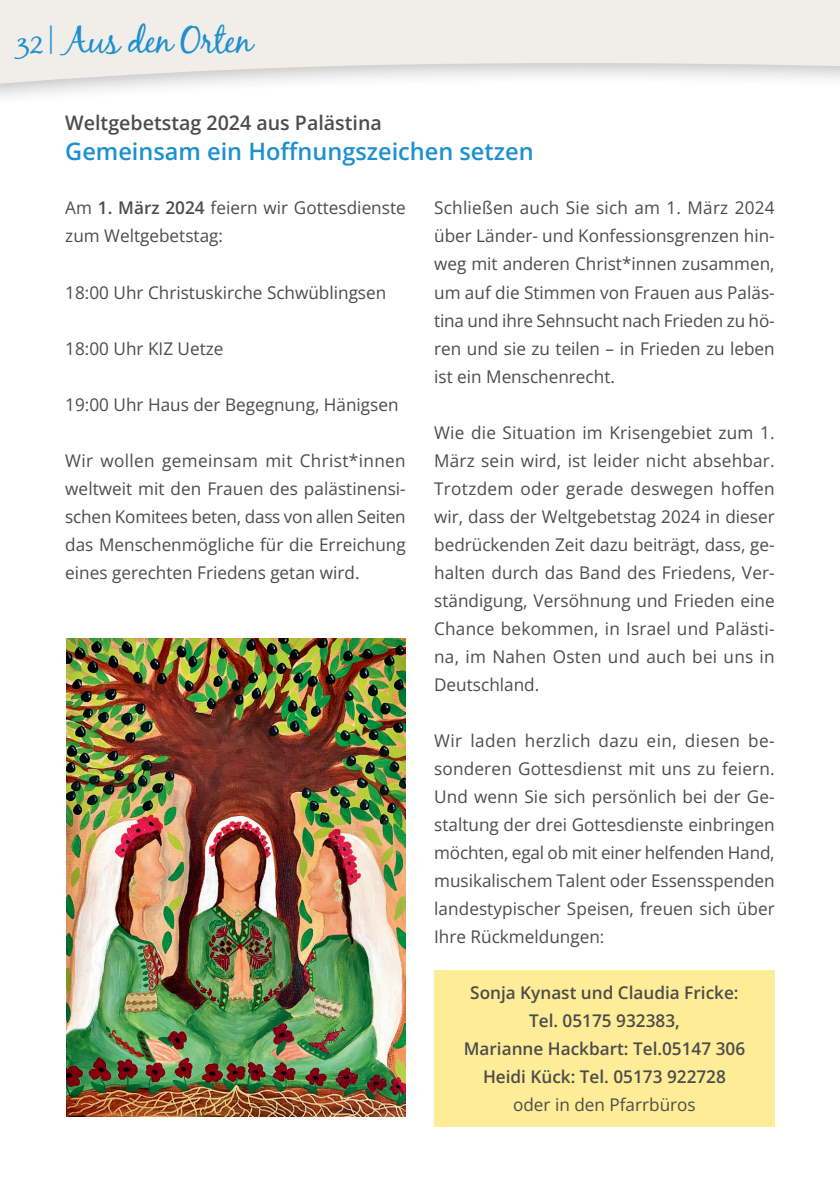
<style>
.page{position:relative;width:840px;height:1191px;background:#fff}
.page>*{position:absolute;margin:0;border:0;box-sizing:border-box;transform-origin:0 0}
.t1{font:36px "Black Jack";letter-spacing:-.02em;color:#1d90d0}
.t2{font:600 24px "Open Sans";color:#1d90d0}
.t3{font:600 20px "Open Sans";color:#4b4c4d}
.t4{font:17.6px/28px "Open Sans";color:#4b4c4d;text-align:justify}
.t5{font:600 17.6px/28px "Open Sans";color:#4b4c4d;text-align:center}
.s1{font-size:28px}
.s2{font-weight:600}
</style>
<div class="page">
<div style="left:434px;top:970px;width:340px;height:157px;background:#ffec96"></div>
<svg style="left:0;top:0;width:839px;height:94px;fill:#f1ede8"></svg>
<img style="left:67px;top:638px;width:338px;height:478px">
<h1 class="t1" style="left:17px;top:19px;width:237px"><span class="s1">32</span> | Aus den Orten</h1>
<p class="t3" style="left:65px;top:109px;width:318px">Weltgebetstag 2024 aus Palästina</p>
<h2 class="t2" style="left:65px;top:135px;width:469px">Gemeinsam ein Hoffnungszeichen setzen</h2>
<p class="t4" style="left:434px;top:194px;width:342px">Schließen auch Sie sich am 1. März 2024 über Länder- und Konfessionsgrenzen hin&shy;weg mit anderen Christ*innen zusammen, um auf die Stimmen von Frauen aus Paläs&shy;tina und ihre Sehnsucht nach Frieden zu hö&shy;ren und sie zu teilen – in Frieden zu leben ist ein Menschenrecht.</p>
<p class="t4" style="left:65px;top:194px;width:342px">Am <span class="s2">1. März 2024</span> feiern wir Gottesdienste zum Weltgebetstag:</p>
<p class="t4" style="left:65px;top:278px;width:322px">18:00 Uhr Christuskirche Schwüblingsen</p>
<p class="t4" style="left:65px;top:334px;width:160px">18:00 Uhr KIZ Uetze</p>
<p class="t4" style="left:65px;top:390px;width:334px">19:00 Uhr Haus der Begegnung, Hänigsen</p>
<p class="t4" style="left:65px;top:446px;width:342px">Wir wollen gemeinsam mit Christ*innen weltweit mit den Frauen des palästinensi&shy;schen Komitees beten, dass von allen Seiten das Menschenmögliche für die Erreichung eines gerechten Friedens getan wird.</p>
<p class="t4" style="left:434px;top:418px;width:342px">Wie die Situation im Krisengebiet zum 1.<br>März sein wird, ist leider nicht absehbar.<br>Trotzdem oder gerade deswegen hoffen wir, dass der Weltgebetstag 2024 in dieser bedrückenden Zeit dazu beiträgt, dass, ge&shy;halten durch das Band des Friedens, Ver&shy;ständigung, Versöhnung und Frieden eine Chance bekommen, in Israel und Palästi&shy;na, im Nahen Osten und auch bei uns in Deutschland.</p>
<p class="t4" style="left:434px;top:726px;width:342px">Wir laden herzlich dazu ein, diesen be&shy;sonderen Gottesdienst mit uns zu feiern.<br>Und wenn Sie sich persönlich bei der Ge&shy;staltung der drei Gottesdienste einbringen möchten, egal ob mit einer helfenden Hand, musikalischem Talent oder Essensspenden landestypischer Speisen, freuen sich über Ihre Rückmeldungen:</p>
<p class="t5" style="left:463px;top:978px;width:283px">Sonja Kynast und Claudia Fricke:<br>Tel. 05175 932383,<br>Marianne Hackbart: Tel.05147 306<br>Heidi Kück: Tel. 05173 922728</p>
<p class="t4" style="left:513px;top:1090px;width:184px">oder in den Pfarrbüros</p>
</div>
